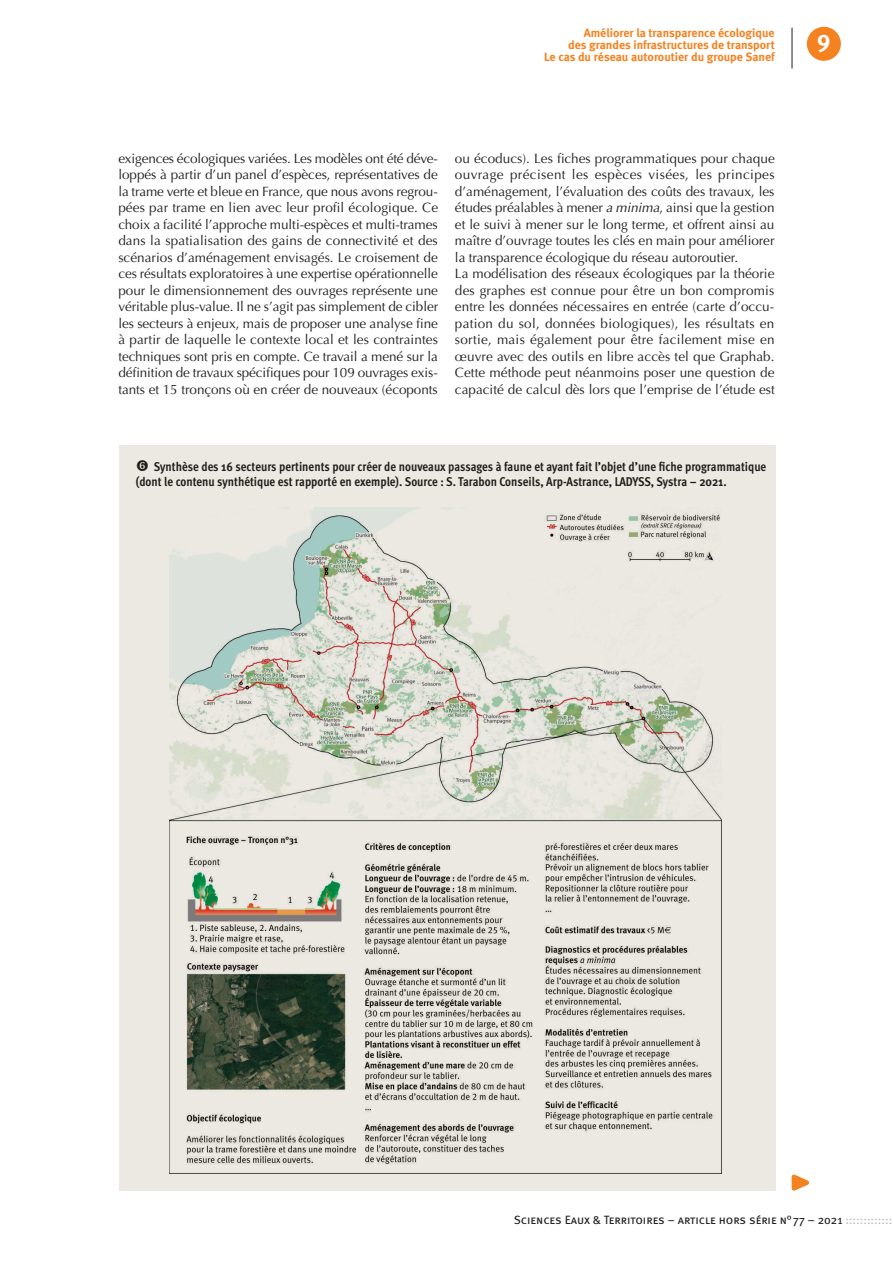
<style>
.page{position:relative;width:893px;height:1263px;background:#fff}
.page>*{position:absolute;margin:0;border:0;box-sizing:border-box;transform-origin:0 0}
.t1{font:24px "Meta Bold Caps Expert";color:#fff}
.t2{font:13.5px/16.5px "Optima";color:#231f20;text-align:justify}
.t3{font:700 12.75px/15px "Meta Cond OT";color:#231f20}
.t4{font:700 12px/12px "Meta";color:#f58220;text-align:right}
.t5{font:12px "Meta Book Caps";color:#231f20}
.s1{font-style:italic}
.s2{color:#bcbdc0}
</style>
<div class="page">
<svg style="left:791px;top:1174px;width:19px;height:17px"></svg>
<div style="left:119px;top:445px;width:656px;height:746px;background:#ece9e3"></div>
<img style="left:170px;top:507px;width:552px;height:666px">
<div style="left:807px;top:27px;width:34px;height:34px;background:#f58220;border-radius:50%"></div>
<hr style="left:792px;top:28px;width:1px;height:40px;background:#231f20">
<p class="t4" style="left:544px;top:27px;width:232px">Améliorer la transparence écologique<br>des grandes infrastructures de transport<br>Le cas du réseau autoroutier du groupe Sanef</p>
<p class="t2" style="left:118px;top:150px;width:321px">exigences écologiques variées. Les modèles ont été déve&shy;loppés à partir d’un panel d’espèces, représentatives de la trame verte et bleue en France, que nous avons regrou&shy;pées par trame en lien avec leur profil écologique. Ce choix a facilité l’approche multi-espèces et multi-trames dans la spatialisation des gains de connectivité et des scénarios d’aménagement envisagés. Le croisement de ces résultats exploratoires à une expertise opérationnelle pour le dimensionnement des ouvrages représente une véritable plus-value. Il ne s’agit pas simplement de cibler les secteurs à enjeux, mais de proposer une analyse fine à partir de laquelle le contexte local et les contraintes techniques sont pris en compte. Ce travail a mené sur la définition de travaux spécifiques pour 109 ouvrages exis&shy;tants et 15 tronçons où en créer de nouveaux (écoponts</p>
<p class="t2" style="left:455px;top:150px;width:321px;text-align:left">ou écoducs). Les fiches programmatiques pour chaque ouvrage précisent les espèces visées, les principes d’aménagement, l’évaluation des coûts des travaux, les études préalables à mener <span class="s1">a minima</span>, ainsi que la gestion et le suivi à mener sur le long terme, et offrent ainsi au maître d’ouvrage toutes les clés en main pour améliorer la transparence écologique du réseau autoroutier.<br>La modélisation des réseaux écologiques par la théorie des graphes est connue pour être un bon compromis entre les données nécessaires en entrée (carte d’occu&shy;pation du sol, données biologiques), les résultats en sortie, mais également pour être facilement mise en œuvre avec des outils en libre accès tel que Graphab.<br>Cette méthode peut néanmoins poser une question de capacité de calcul dès lors que l’emprise de l’étude est</p>
<p class="t3" style="left:136px;top:459px;width:632px;text-indent:18px">Synthèse des 16 secteurs pertinents pour créer de nouveaux passages à faune et ayant fait l’objet d’une fiche programmatique (dont le contenu synthétique est rapporté en exemple). Source : S. Tarabon Conseils, Arp-Astrance, LADYSS, Systra – 2021.</p>
<h1 class="t1" style="left:817px;top:28px;width:15px">9</h1>
<p class="t5" style="left:514px;top:1213px;width:380px">Sciences Eaux &amp; Territoires – article hors série n° 77 – 2021 <span class="s2">:::::::::::::</span></p>
</div>
